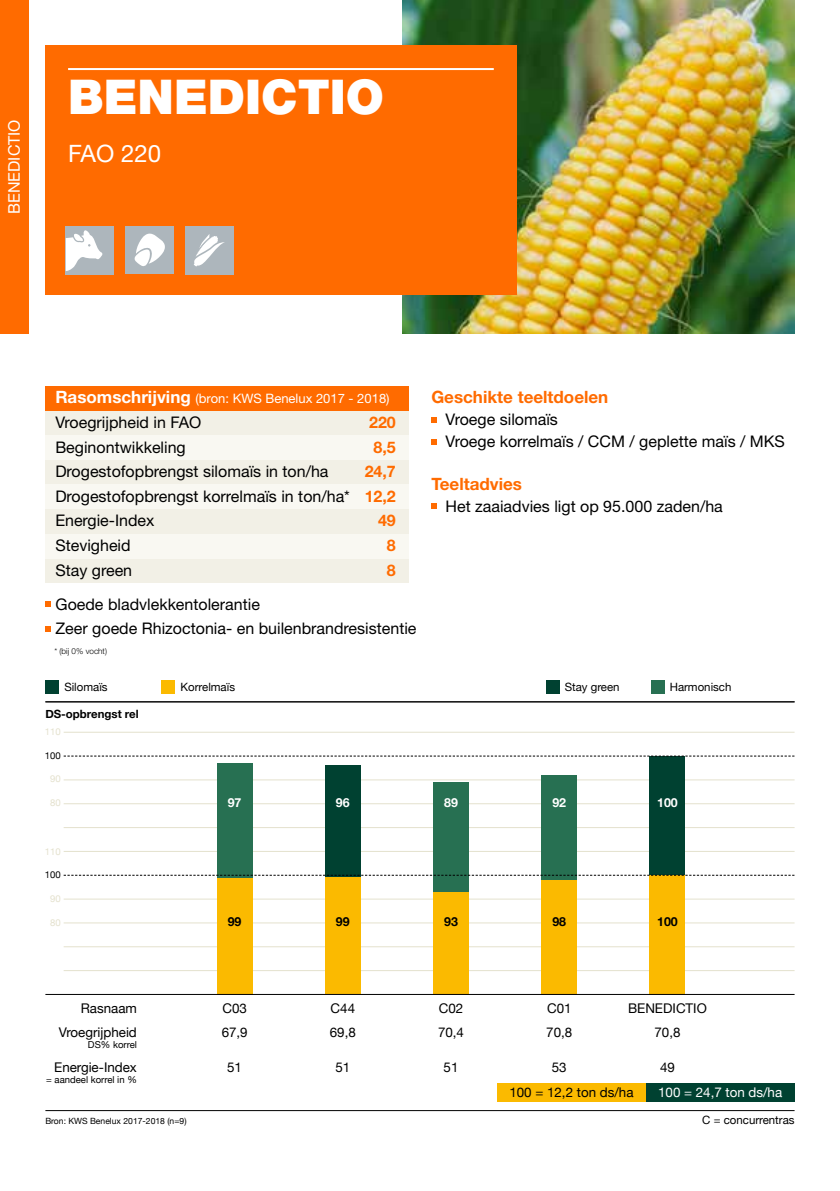
<style>
.page{position:relative;width:840px;height:1191px;background:#fff}
.page>*{position:absolute;margin:0;border:0;box-sizing:border-box;transform-origin:0 0}
.t1{font:900 48px "Helvetica Neue LT Std";color:#fff}
.t2{font:24px "Helvetica Neue LT Std";color:#fff}
.t3{font:700 17px "Helvetica Neue LT Std";color:#ff6b00}
.t4{font:16px/24.6px "Helvetica Neue LT Std";color:#000}
.t5{font:16px "Helvetica Neue LT Std";color:#fff}
.t6{font:700 16px "Helvetica Neue LT Std";color:#ff6b00}
.t7{font:13.4px/23.6px "Helvetica Neue";color:#000}
.t8{font:13.4px "Helvetica Neue";color:#fff}
.t9{font:13px "Helvetica Neue LT Std";color:#fff}
.t10{font:700 12.4px "Helvetica Neue";color:#fff}
.t11{font:700 12.4px "Helvetica Neue";color:#000}
.t12{font:11.4px "Helvetica Neue";color:#000}
.t13{font:700 11.4px "Helvetica Neue";color:#000}
.t14{font:9.6px "Helvetica Neue";color:#000}
.t15{font:9.6px "Helvetica Neue";color:#e4e1cd}
.t16{font:8.6px "Helvetica Neue";color:#000}
.t17{font:300 8.2px "Helvetica Neue LT Std";color:#000}
.s1{font-weight:700;font-size:17px}
.s2{font-weight:700;color:#ff6b00}
</style>
<div class="page">
<div style="left:0;top:0;width:28px;height:333px;background:#ff6b00"></div>
<img style="left:403px;top:0;width:391px;height:333px">
<div style="left:45px;top:45px;width:471px;height:250px;background:#ff6b00"></div>
<hr style="left:68px;top:68px;width:425px;height:2px;background:#fff">
<div style="left:66px;top:226px;width:48px;height:48px;background:#adb6bc"></div>
<svg style="left:66px;top:230px;width:37px;height:41px"></svg>
<div style="left:125px;top:226px;width:48px;height:48px;background:#adb6bc"></div>
<svg style="left:134px;top:233px;width:31px;height:33px"></svg>
<div style="left:185px;top:226px;width:48px;height:48px;background:#adb6bc"></div>
<svg style="left:194px;top:234px;width:31px;height:32px"></svg>
<svg style="left:431px;top:417px;width:6px;height:5px"></svg>
<svg style="left:431px;top:439px;width:6px;height:5px"></svg>
<svg style="left:431px;top:503px;width:6px;height:6px"></svg>
<div style="left:45px;top:386px;width:363px;height:25px;background:#ff6b00"></div>
<div style="left:45px;top:411px;width:363px;height:24px;background:#f2f0e6"></div>
<div style="left:45px;top:460px;width:363px;height:24px;background:#f2f0e6"></div>
<div style="left:45px;top:509px;width:363px;height:25px;background:#f2f0e6"></div>
<div style="left:45px;top:558px;width:363px;height:25px;background:#f2f0e6"></div>
<div style="left:45px;top:435px;width:363px;height:25px;background:#f9f8f2"></div>
<div style="left:45px;top:484px;width:363px;height:25px;background:#f9f8f2"></div>
<div style="left:45px;top:534px;width:363px;height:24px;background:#f9f8f2"></div>
<svg style="left:45px;top:601px;width:6px;height:6px"></svg>
<svg style="left:45px;top:626px;width:6px;height:5px"></svg>
<hr style="left:45px;top:1110px;width:749px;height:1px;background:#000">
<div style="left:497px;top:1082px;width:148px;height:19px;background:#fbba00"></div>
<div style="left:645px;top:1082px;width:149px;height:19px;background:#004131"></div>
<hr style="left:64px;top:970px;width:730px;height:1px;background:#e4e1cd">
<hr style="left:64px;top:946px;width:730px;height:1px;background:#e4e1cd">
<hr style="left:64px;top:922px;width:730px;height:1px;background:#e4e1cd">
<hr style="left:64px;top:898px;width:730px;height:1px;background:#e4e1cd">
<hr style="left:64px;top:851px;width:730px;height:1px;background:#e4e1cd">
<hr style="left:64px;top:827px;width:730px;height:1px;background:#e4e1cd">
<hr style="left:64px;top:803px;width:730px;height:1px;background:#e4e1cd">
<hr style="left:64px;top:779px;width:730px;height:1px;background:#e4e1cd">
<hr style="left:64px;top:732px;width:730px;height:1px;background:#e4e1cd">
<div style="left:217px;top:763px;width:35px;height:231px;background:#277052"></div>
<div style="left:325px;top:765px;width:35px;height:229px;background:#004131"></div>
<div style="left:433px;top:782px;width:35px;height:212px;background:#277052"></div>
<div style="left:541px;top:775px;width:35px;height:219px;background:#277052"></div>
<div style="left:649px;top:756px;width:35px;height:238px;background:#004131"></div>
<div style="left:217px;top:877px;width:35px;height:117px;background:#fbba00"></div>
<div style="left:325px;top:877px;width:35px;height:117px;background:#fbba00"></div>
<div style="left:433px;top:892px;width:35px;height:102px;background:#fbba00"></div>
<div style="left:541px;top:880px;width:35px;height:114px;background:#fbba00"></div>
<div style="left:649px;top:875px;width:35px;height:119px;background:#fbba00"></div>
<hr style="left:45px;top:994px;width:749px;height:1px;background:#000">
<svg style="left:64px;top:875px;width:730px;height:1px"></svg>
<svg style="left:64px;top:755px;width:730px;height:1px"></svg>
<div style="left:45px;top:680px;width:14px;height:14px;background:#004131"></div>
<div style="left:545px;top:680px;width:14px;height:14px;background:#004131"></div>
<div style="left:161px;top:680px;width:14px;height:14px;background:#fbba00"></div>
<div style="left:650px;top:680px;width:14px;height:14px;background:#277052"></div>
<hr style="left:45px;top:701px;width:749px;height:1px;background:#000">
<p class="t5" style="left:5px;top:214px;width:96px;rotate:-90deg">BENEDICTIO</p>
<h1 class="t1" style="left:68px;top:68px;width:317px">BENEDICTIO</h1>
<h2 class="t2" style="left:68px;top:139px;width:94px">FAO 220</h2>
<p class="t9" style="left:55px;top:391px;width:335px"><span class="s1">Rasomschrijving</span> (bron: KWS Benelux 2017 - 2018)</p>
<p class="t4" style="left:55px;top:410px;width:147px">Vroegrijpheid in FAO</p>
<p class="t6" style="left:369px;top:412px;width:28px">220</p>
<p class="t4" style="left:55px;top:434px;width:132px">Beginontwikkeling</p>
<p class="t6" style="left:373px;top:437px;width:24px">8,5</p>
<p class="t4" style="left:55px;top:459px;width:274px">Drogestofopbrengst silomaïs in ton/ha</p>
<p class="t4" style="left:55px;top:459px;width:342px;text-align:justify;text-indent:309px"><span class="s2">24,7<br></span>Drogestofopbrengst korrelmaïs in ton/ha* <span class="s2">12,2<br></span>Energie-Index</p>
<p class="t6" style="left:378px;top:511px;width:19px">49</p>
<p class="t4" style="left:55px;top:533px;width:77px">Stevigheid</p>
<p class="t6" style="left:387px;top:535px;width:10px">8</p>
<p class="t4" style="left:55px;top:557px;width:78px">Stay green</p>
<p class="t6" style="left:387px;top:560px;width:10px">8</p>
<p class="t4" style="left:55px;top:591px;width:362px">Goede bladvlekkentolerantie<br>Zeer goede Rhizoctonia- en builenbrandresistentie</p>
<p class="t17" style="left:54px;top:646px;width:54px">* (bij 0% vocht)</p>
<p class="t3" style="left:431px;top:387px;width:178px">Geschikte teeltdoelen</p>
<p class="t4" style="left:445px;top:408px;width:341px;line-height:22px">Vroege silomaïs<br>Vroege korrelmaïs / CCM / geplette maïs / MKS</p>
<p class="t3" style="left:431px;top:473px;width:92px">Teeltadvies</p>
<p class="t4" style="left:445px;top:494px;width:279px">Het zaaiadvies ligt op 95.000 zaden/ha</p>
<p class="t12" style="left:64px;top:679px;width:45px">Silomaïs</p>
<p class="t12" style="left:180px;top:679px;width:56px">Korrelmaïs</p>
<p class="t12" style="left:564px;top:679px;width:56px">Stay green</p>
<p class="t12" style="left:669px;top:679px;width:63px">Harmonisch</p>
<p class="t13" style="left:45px;top:704px;width:95px">DS-opbrengst rel</p>
<p class="t15" style="left:45px;top:724px;width:17px">110</p>
<p class="t14" style="left:45px;top:748px;width:17px">100</p>
<p class="t15" style="left:50px;top:772px;width:12px">90</p>
<p class="t15" style="left:50px;top:796px;width:12px">80</p>
<p class="t15" style="left:45px;top:844px;width:17px">110</p>
<p class="t14" style="left:45px;top:868px;width:17px">100</p>
<p class="t15" style="left:50px;top:892px;width:12px">90</p>
<p class="t15" style="left:50px;top:915px;width:12px">80</p>
<p class="t7" style="left:59px;top:997px;width:80px;text-align:right">Rasnaam<br>Vroegrijpheid</p>
<p class="t14" style="left:88px;top:1038px;width:50px">DS% korrel</p>
<p class="t7" style="left:54px;top:1056px;width:84px">Energie-Index</p>
<p class="t14" style="left:46px;top:1073px;width:92px">= aandeel korrel in %</p>
<p class="t10" style="left:228px;top:792px;width:15px">97</p>
<p class="t10" style="left:336px;top:792px;width:15px">96</p>
<p class="t10" style="left:444px;top:792px;width:15px">89</p>
<p class="t10" style="left:552px;top:792px;width:15px">92</p>
<p class="t10" style="left:656px;top:792px;width:22px">100</p>
<p class="t11" style="left:228px;top:911px;width:15px">99</p>
<p class="t11" style="left:336px;top:911px;width:15px">99</p>
<p class="t11" style="left:444px;top:911px;width:15px">93</p>
<p class="t11" style="left:552px;top:911px;width:15px">98</p>
<p class="t11" style="left:656px;top:911px;width:22px">100</p>
<p class="t7" style="left:221px;top:997px;width:27px">C03<br>67,9</p>
<p class="t7" style="left:227px;top:1056px;width:16px">51</p>
<p class="t7" style="left:329px;top:997px;width:27px">C44<br>69,8</p>
<p class="t7" style="left:335px;top:1056px;width:16px">51</p>
<p class="t7" style="left:438px;top:997px;width:27px">C02<br>70,4</p>
<p class="t7" style="left:443px;top:1056px;width:16px">51</p>
<p class="t7" style="left:546px;top:997px;width:27px">C01<br>70,8</p>
<p class="t7" style="left:551px;top:1056px;width:16px">53</p>
<p class="t7" style="left:627px;top:997px;width:80px;text-align:center">BENEDICTIO<br>70,8</p>
<p class="t7" style="left:659px;top:1056px;width:16px">49</p>
<p class="t7" style="left:509px;top:1080px;width:125px">100 = 12,2 ton ds/ha</p>
<p class="t8" style="left:657px;top:1082px;width:125px">100 = 24,7 ton ds/ha</p>
<p class="t16" style="left:45px;top:1115px;width:143px">Bron: KWS Benelux 2017-2018 (n=9)</p>
<p class="t12" style="left:701px;top:1112px;width:94px">C = concurrentras</p>
</div>
